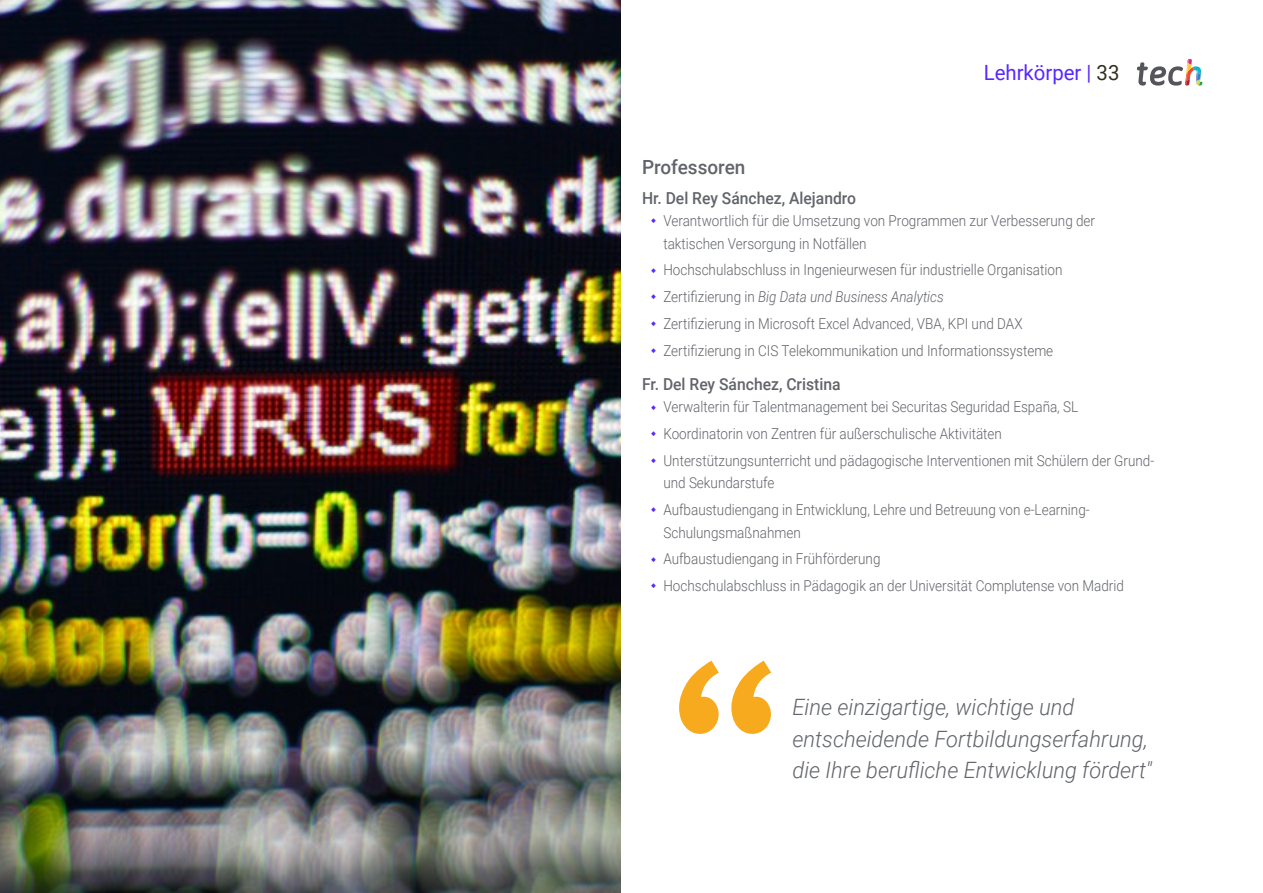
<style>
.page{position:relative;width:1263px;height:893px;background:#fff}
.page>*{position:absolute;margin:0;border:0;box-sizing:border-box;transform-origin:0 0}
.t1{font:italic 300 22.5px/31.5px "Roboto";color:#61646a}
.t2{font:21px "Roboto";color:#5927ff}
.t3{font:500 19.5px "Roboto";color:#61646a}
.t4{font:500 16.5px "Roboto";color:#61646a;scale:.95 1}
.t5{font:300 15px/26.7px "Roboto";color:#61646a;scale:.9 1}
.s1{color:#312e20}
.s2{font-style:italic}
</style>
<div class="page">
<img style="left:0;top:0;width:621px;height:893px">
<svg style="left:679px;top:661px;width:92px;height:73px"></svg>
<svg style="left:1137px;top:59px;width:65px;height:27px"></svg>
<h3 class="t3" style="left:642px;top:154px;width:105px">Professoren</h3>
<h2 class="t2" style="left:984px;top:57px;width:137px">Lehrkörper | <span class="s1">33</span></h2>
<p class="t4" style="left:642px;top:186px;width:227px">Hr. Del Rey Sánchez, Alejandro</p>
<p class="t5" style="left:663px;top:209px;width:481px;line-height:22.5px">Verantwortlich für die Umsetzung von Programmen zur Verbesserung der taktischen Versorgung in Notfällen</p>
<p class="t5" style="left:663px;top:256px;width:445px">Hochschulabschluss in Ingenieurwesen für industrielle Organisation Zertifizierung in <span class="s2">Big Data und Business Analytics<br></span>Zertifizierung in Microsoft Excel Advanced, VBA, KPI und DAX Zertifizierung in CIS Telekommunikation und Informationssysteme</p>
<p class="t4" style="left:642px;top:372px;width:210px">Fr. Del Rey Sánchez, Cristina</p>
<p class="t5" style="left:663px;top:393px;width:547px">Verwalterin für Talentmanagement bei Securitas Seguridad España, SL<br>Koordinatorin von Zentren für außerschulische Aktivitäten<br>Unterstützungsunterricht und pädagogische Interventionen mit Schülern der Grund-</p>
<p class="t5" style="left:663px;top:469px;width:475px">und Sekundarstufe<br>Aufbaustudiengang in Entwicklung, Lehre und Betreuung von e-Learning-</p>
<p class="t5" style="left:663px;top:518px;width:513px">Schulungsmaßnahmen<br>Aufbaustudiengang in Frühförderung<br>Hochschulabschluss in Pädagogik an der Universität Complutense von Madrid</p>
<h1 class="t1" style="left:792px;top:691px;width:361px">Eine einzigartige, wichtige und entscheidende Fortbildungserfahrung, die Ihre berufliche Entwicklung fördert"</h1>
</div>
